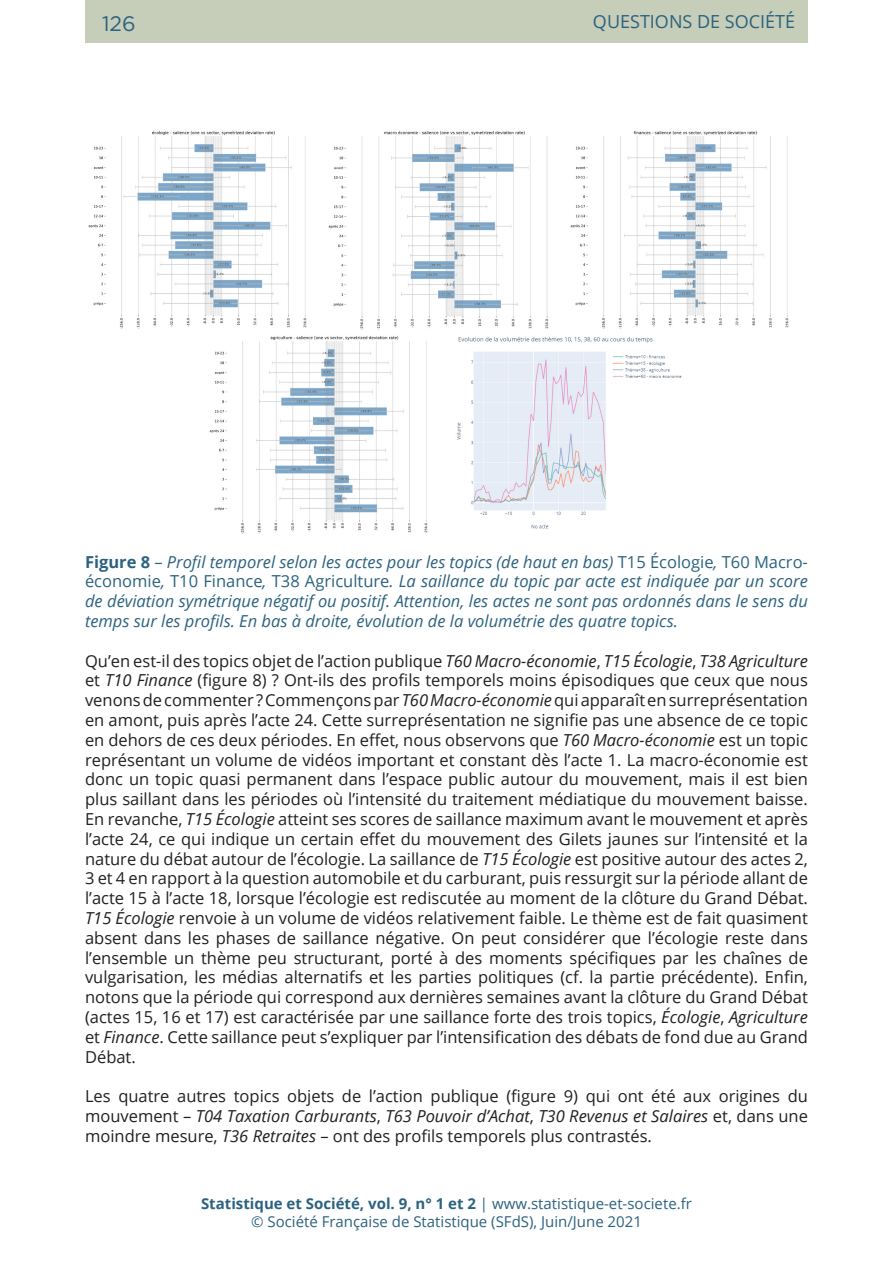
<style>
.page{position:relative;width:893px;height:1263px;background:#fff}
.page>*{position:absolute;margin:0;border:0;box-sizing:border-box;transform-origin:0 0}
.t1{font:21px "Gotham";color:#2b627f}
.Title_14_green{font:18px "Open Sans";color:#2b627f}
.Paragraph_Body{font:16.5px/19.8px "Open Sans";color:#231f20;text-align:justify}
.Paragraph_Body-2{font:italic 16.5px/19.8px "Open Sans";color:#2b627f;text-align:justify}
.t2{font:15px/18px "Open Sans";color:#2b627f;text-align:center}
.s1{font-weight:700;font-style:normal}
.s2{font-style:normal}
.s3{font-style:italic}
.s4{font-weight:700}
</style>
<div class="page">
<div style="left:85px;top:0;width:723px;height:43px;background:#c6cdb8"></div>
<img style="left:209px;top:336px;width:473px;height:198px">
<img style="left:88px;top:130px;width:701px;height:200px">
<p class="t1" style="left:102px;top:11px;width:35px">126</p>
<p class="Title_14_green" style="left:593px;top:10px;width:204px">QUESTIONS DE SOCIÉTÉ</p>
<p class="Paragraph_Body-2" style="left:85px;top:551px;width:724px"><span class="s1">Figure 8</span> <span class="s2">–</span> Profil temporel selon les actes pour les topics (de haut en bas) <span class="s2">T15 Écologie</span>, <span class="s2">T60 Macro&shy;économie</span>, <span class="s2">T10 Finance</span>, <span class="s2">T38 Agriculture</span>. La saillance du topic par acte est indiquée par un score de déviation symétrique négatif ou positif. Attention, les actes ne sont pas ordonnés dans le sens du temps sur les profils. En bas à droite, évolution de la volumétrie des quatre topics.</p>
<p class="Paragraph_Body" style="left:85px;top:650px;width:724px">Qu’en est-il des topics objet de l’action publique <span class="s3">T60 Macro-économie</span>, <span class="s3">T15 Écologie</span>, <span class="s3">T38 Agriculture </span>et <span class="s3">T10 Finance</span> (figure 8) ? Ont-ils des profils temporels moins épisodiques que ceux que nous venons de commenter ? Commençons par <span class="s3">T60 Macro-économie</span> qui apparaît en surreprésentation en amont, puis après l’acte 24. Cette surreprésentation ne signifie pas une absence de ce topic en dehors de ces deux périodes. En effet, nous observons que <span class="s3">T60 Macro-économie</span> est un topic représentant un volume de vidéos important et constant dès l’acte 1. La macro-économie est donc un topic quasi permanent dans l’espace public autour du mouvement, mais il est bien plus saillant dans les périodes où l’intensité du traitement médiatique du mouvement baisse.<br>En revanche, <span class="s3">T15 Écologie</span> atteint ses scores de saillance maximum avant le mouvement et après l’acte 24, ce qui indique un certain effet du mouvement des Gilets jaunes sur l’intensité et la nature du débat autour de l’écologie. La saillance de <span class="s3">T15 Écologie</span> est positive autour des actes 2, 3 et 4 en rapport à la question automobile et du carburant, puis ressurgit sur la période allant de l’acte 15 à l’acte 18, lorsque l’écologie est rediscutée au moment de la clôture du Grand Débat.<br><span class="s3">T15 Écologie</span> renvoie à un volume de vidéos relativement faible. Le thème est de fait quasiment absent dans les phases de saillance négative. On peut considérer que l’écologie reste dans l’ensemble un thème peu structurant, porté à des moments spécifiques par les chaînes de vulgarisation, les médias alternatifs et les parties politiques (cf. la partie précédente). Enfin, notons que la période qui correspond aux dernières semaines avant la clôture du Grand Débat (actes 15, 16 et 17) est caractérisée par une saillance forte des trois topics, <span class="s3">Écologie</span>, <span class="s3">Agriculture </span>et <span class="s3">Finance</span>. Cette saillance peut s’expliquer par l’intensification des débats de fond due au Grand Débat.</p>
<p class="Paragraph_Body" style="left:85px;top:1086px;width:724px">Les quatre autres topics objets de l’action publique (figure 9) qui ont été aux origines du mouvement – <span class="s3">T04 Taxation Carburants</span>, <span class="s3">T63 Pouvoir d’Achat</span>, <span class="s3">T30 Revenus et Salaires</span> et, dans une moindre mesure, <span class="s3">T36 Retraites</span> – ont des profils temporels plus contrastés.</p>
<p class="t2" style="left:201px;top:1194px;width:492px"><span class="s4">Statistique et Société, vol. 9, n° 1 et 2</span> | www.statistique-et-societe.fr © Société Française de Statistique (SFdS), Juin/June 2021</p>
</div>
